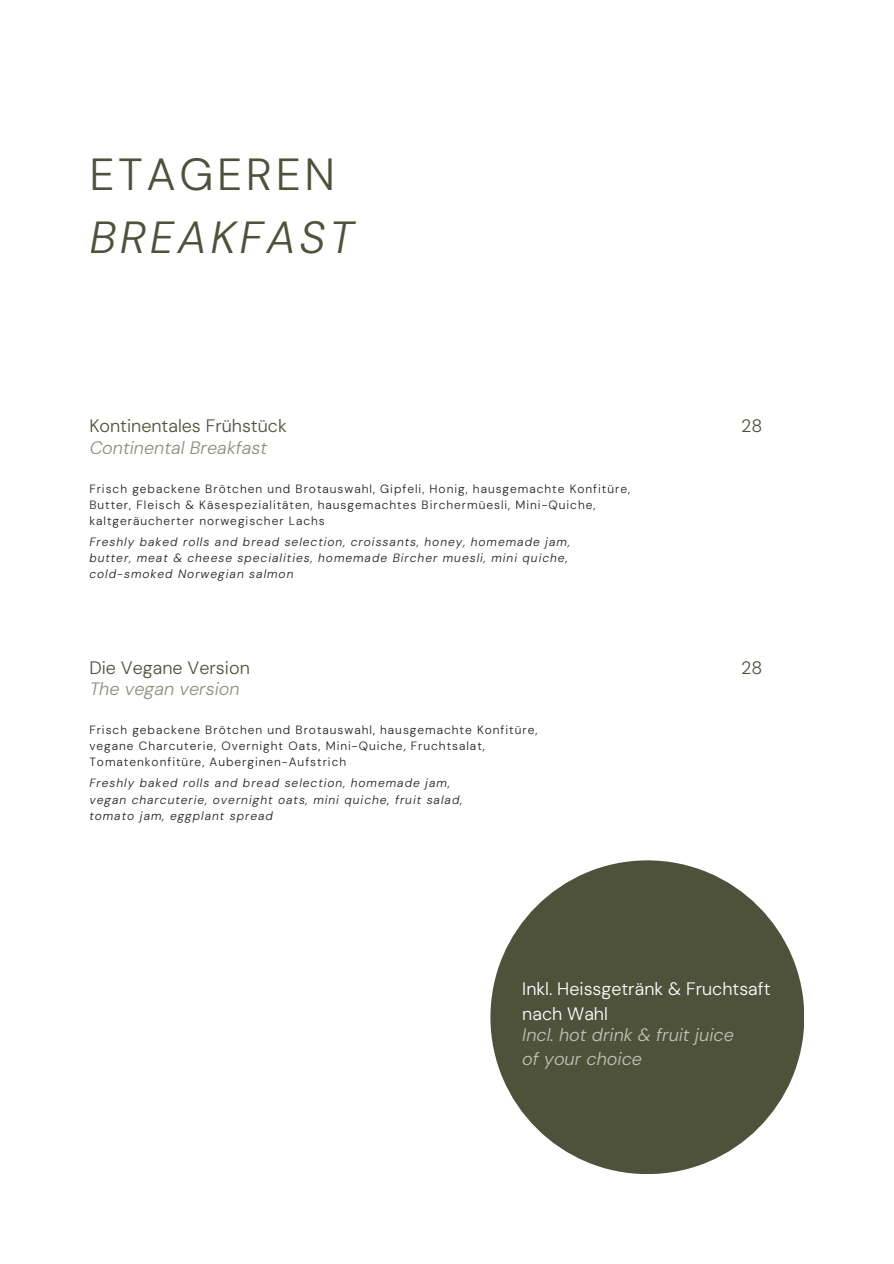
<style>
.page{position:relative;width:894px;height:1264px;background:#fff}
.page>*{position:absolute;margin:0;border:0;box-sizing:border-box;transform-origin:0 0}
.t1{font:italic 300 45px/63px "DM Sans 18 pt";letter-spacing:.08em;color:#4e523b}
.t2{font:300 18px "DM Sans 18 pt";color:#4e523b}
.t3{font:300 18px/24.8px "DM Sans 18 pt";color:#fff}
.t4{font:italic 300 18px/24.8px "DM Sans 18 pt";color:#fff}
.t5{font:italic 300 18px "DM Sans 18 pt";color:#4e523b}
.t6{font:300 12px "DM Sans 18 pt";letter-spacing:.08em;color:#1f2122}
.t7{font:italic 300 12px "DM Sans 18 pt";letter-spacing:.08em;color:#1f2122}
.s1{font-style:normal}
</style>
<div class="page">
<div style="left:490px;top:860px;width:314px;height:314px;background:#4e523b;border-radius:50%"></div>
<p class="t1" style="left:89px;top:143px;width:266px"><span class="s1">ETAGEREN<br></span>BREAKFAST</p>
<h2 class="t2" style="left:89px;top:414px;width:199px">Kontinentales Frühstück</h2>
<h2 class="t5" style="left:89px;top:435px;width:179px">Continental Breakfast</h2>
<h2 class="t6" style="left:89px;top:481px;width:542px">Frisch gebackene Brötchen und Brotauswahl, Gipfeli, Honig, hausgemachte Konfitüre,</h2>
<p class="t6" style="left:89px;top:497px;width:507px">Butter, Fleisch &amp; Käsespezialitäten, hausgemachtes Birchermüesli, Mini-Quiche,</p>
<p class="t6" style="left:89px;top:513px;width:237px">kaltgeräucherter norwegischer Lachs</p>
<p class="t7" style="left:89px;top:534px;width:482px">Freshly baked rolls and bread selection, croissants, honey, homemade jam,</p>
<p class="t7" style="left:89px;top:550px;width:479px">butter, meat &amp; cheese specialities, homemade Bircher muesli, mini quiche,</p>
<p class="t7" style="left:89px;top:566px;width:205px">cold-smoked Norwegian salmon</p>
<p class="t2" style="left:89px;top:656px;width:162px">Die Vegane Version</p>
<h2 class="t5" style="left:89px;top:677px;width:152px">The vegan version</h2>
<p class="t6" style="left:89px;top:722px;width:449px">Frisch gebackene Brötchen und Brotauswahl, hausgemachte Konfitüre,</p>
<h2 class="t6" style="left:89px;top:738px;width:397px">vegane Charcuterie, Overnight Oats, Mini-Quiche, Fruchtsalat,</h2>
<h2 class="t6" style="left:89px;top:754px;width:258px">Tomatenkonfitüre, Auberginen-Aufstrich</h2>
<p class="t7" style="left:89px;top:775px;width:362px">Freshly baked rolls and bread selection, homemade jam,</p>
<p class="t7" style="left:89px;top:791px;width:374px">vegan charcuterie, overnight oats, mini quiche, fruit salad,</p>
<p class="t7" style="left:89px;top:807px;width:185px">tomato jam, eggplant spread</p>
<p class="t2" style="left:741px;top:414px;width:23px">28</p>
<p class="t2" style="left:741px;top:656px;width:23px">28</p>
<p class="t3" style="left:522px;top:976px;width:250px">Inkl. Heissgetränk &amp; Fruchtsaft nach Wahl</p>
<h2 class="t4" style="left:522px;top:1022px;width:213px">Incl. hot drink &amp; fruit juice of your choice</h2>
</div>
